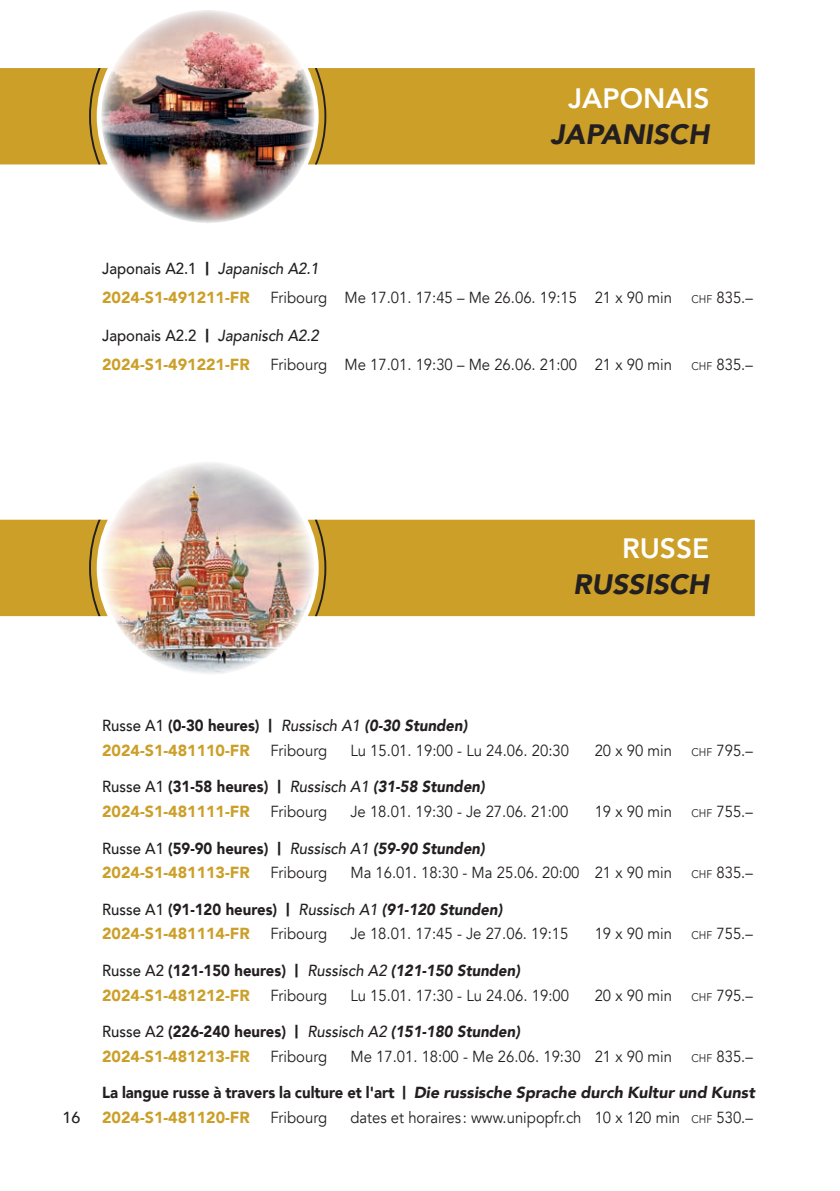
<style>
.page{position:relative;width:840px;height:1191px;background:#fff}
.page>*{position:absolute;margin:0;border:0;box-sizing:border-box;transform-origin:0 0}
.t1{font:italic 900 28px "Avenir";color:#231f20}
.t2{font:800 28px "Avenir";color:#fff}
.t3{font:900 16px/24.8px "Avenir";color:#cc9f29}
.t4{font:16px "Avenir";color:#231f20;scale:.93 1}
.t5{font:italic 900 16px/24.8px "Avenir";color:#231f20}
.t6{font:500 16px "Avenir";color:#231f20}
.s1{font-weight:500;color:#231f20}
.s2{font-size:13.6px;color:#231f20}
.s3{font-weight:500;font-style:italic;color:#231f20}
.s4{font-size:11.2px}
.s5{color:#231f20}
.s6{font-style:italic;color:#231f20}
.s7{font-style:normal}
.s8{font-style:normal;font-size:13.6px}
.s9{font-style:normal;color:#cc9f29}
</style>
<div class="page">
<div style="left:326px;top:68px;width:428px;height:96px;background:#cc9f29"></div>
<svg style="left:0;top:68px;width:326px;height:96px;background:#caa238"></svg>
<div style="left:326px;top:520px;width:428px;height:96px;background:#cc9f29"></div>
<svg style="left:0;top:520px;width:326px;height:96px;background:#caa138"></svg>
<img style="left:101px;top:461px;width:213px;height:214px;border-radius:107px">
<img style="left:101px;top:10px;width:213px;height:213px;border-radius:107px">
<h1 class="t2" style="left:568px;top:76px;width:143px">JAPONAIS</h1>
<h1 class="t1" style="left:550px;top:111px;width:160px">JAPANISCH</h1>
<p class="t3" style="left:102px;top:253px;width:218px;line-height:28.8px"><span class="s1">Japonais A2.1</span> <span class="s2">|</span> <span class="s3">Japanisch A2.1<br></span>2024-S1-491211-FR</p>
<p class="t4" style="left:270px;top:287px;width:520px">Fribourg Me 17.01. 17:45 – Me 26.06. 19:15 21 x 90 min <span class="s4">CHF</span> 835.–</p>
<p class="t3" style="left:102px;top:320px;width:218px;line-height:28.8px"><span class="s1">Japonais A2.2</span> <span class="s2">|</span> <span class="s3">Japanisch A2.2<br></span>2024-S1-491221-FR</p>
<p class="t4" style="left:270px;top:355px;width:520px">Fribourg Me 17.01. 19:30 – Me 26.06. 21:00 21 x 90 min <span class="s4">CHF</span> 835.–</p>
<h1 class="t2" style="left:621px;top:527px;width:89px">RUSSE</h1>
<h1 class="t1" style="left:573px;top:561px;width:137px">RUSSISCH</h1>
<p class="t6" style="left:62px;top:1103px;width:19px">16</p>
<p class="t3" style="left:102px;top:713px;width:366px"><span class="s1">Russe A1</span> <span class="s5">(0-30 heures)</span> <span class="s2">|</span> <span class="s3">Russisch A1</span> <span class="s6">(0-30 Stunden)<br></span>2024-S1-481110-FR</p>
<p class="t4" style="left:270px;top:741px;width:63px">Fribourg</p>
<p class="t4" style="left:350px;top:741px;width:236px">Lu 15.01. 19:00 - Lu 24.06. 20:30</p>
<p class="t4" style="left:594px;top:741px;width:171px">20 x 90 min <span class="s4">CHF</span> 795.–</p>
<p class="t3" style="left:102px;top:774px;width:384px"><span class="s1">Russe A1</span> <span class="s5">(31-58 heures)</span> <span class="s2">|</span> <span class="s3">Russisch A1</span> <span class="s6">(31-58 Stunden)<br></span>2024-S1-481111-FR</p>
<p class="t4" style="left:270px;top:802px;width:63px">Fribourg</p>
<p class="t4" style="left:350px;top:802px;width:236px">Je 18.01. 19:30 - Je 27.06. 21:00</p>
<p class="t4" style="left:594px;top:802px;width:171px">19 x 90 min <span class="s4">CHF</span> 755.–</p>
<p class="t3" style="left:102px;top:835px;width:384px"><span class="s1">Russe A1</span> <span class="s5">(59-90 heures)</span> <span class="s2">|</span> <span class="s3">Russisch A1</span> <span class="s6">(59-90 Stunden)<br></span>2024-S1-481113-FR</p>
<p class="t4" style="left:270px;top:863px;width:63px">Fribourg</p>
<p class="t4" style="left:350px;top:863px;width:434px">Ma 16.01. 18:30 - Ma 25.06. 20:00 21 x 90 min <span class="s4">CHF</span> 835.–</p>
<p class="t3" style="left:102px;top:896px;width:401px"><span class="s1">Russe A1</span> <span class="s5">(91-120 heures)</span> <span class="s2">|</span> <span class="s3">Russisch A1</span> <span class="s6">(91-120 Stunden)<br></span>2024-S1-481114-FR</p>
<p class="t4" style="left:270px;top:924px;width:63px">Fribourg</p>
<p class="t4" style="left:350px;top:924px;width:236px">Je 18.01. 17:45 - Je 27.06. 19:15</p>
<p class="t4" style="left:594px;top:924px;width:171px">19 x 90 min <span class="s4">CHF</span> 755.–</p>
<p class="t3" style="left:102px;top:957px;width:419px"><span class="s1">Russe A2</span> <span class="s5">(121-150 heures)</span> <span class="s2">|</span> <span class="s3">Russisch A2</span> <span class="s6">(121-150 Stunden)<br></span>2024-S1-481212-FR</p>
<p class="t4" style="left:270px;top:985px;width:63px">Fribourg</p>
<p class="t4" style="left:350px;top:985px;width:236px">Lu 15.01. 17:30 - Lu 24.06. 19:00</p>
<p class="t4" style="left:594px;top:985px;width:171px">20 x 90 min <span class="s4">CHF</span> 795.–</p>
<p class="t3" style="left:102px;top:1018px;width:419px"><span class="s1">Russe A2</span> <span class="s5">(226-240 heures)</span> <span class="s2">|</span> <span class="s3">Russisch A2</span> <span class="s6">(151-180 Stunden)<br></span>2024-S1-481213-FR</p>
<p class="t4" style="left:270px;top:1046px;width:63px">Fribourg</p>
<p class="t4" style="left:350px;top:1046px;width:434px">Me 17.01. 18:00 - Me 26.06. 19:30 21 x 90 min <span class="s4">CHF</span> 835.–</p>
<p class="t5" style="left:102px;top:1079px;width:653px"><span class="s7">La langue russe à travers la culture et l'art</span> <span class="s8">|</span> Die russische Sprache durch Kultur und Kunst<br><span class="s9">2024-S1-481120-FR</span></p>
<p class="t4" style="left:270px;top:1107px;width:63px">Fribourg</p>
<p class="t4" style="left:350px;top:1107px;width:434px">dates et horaires : www.unipopfr.ch 10 x 120 min <span class="s4">CHF</span> 530.–</p>
</div>
